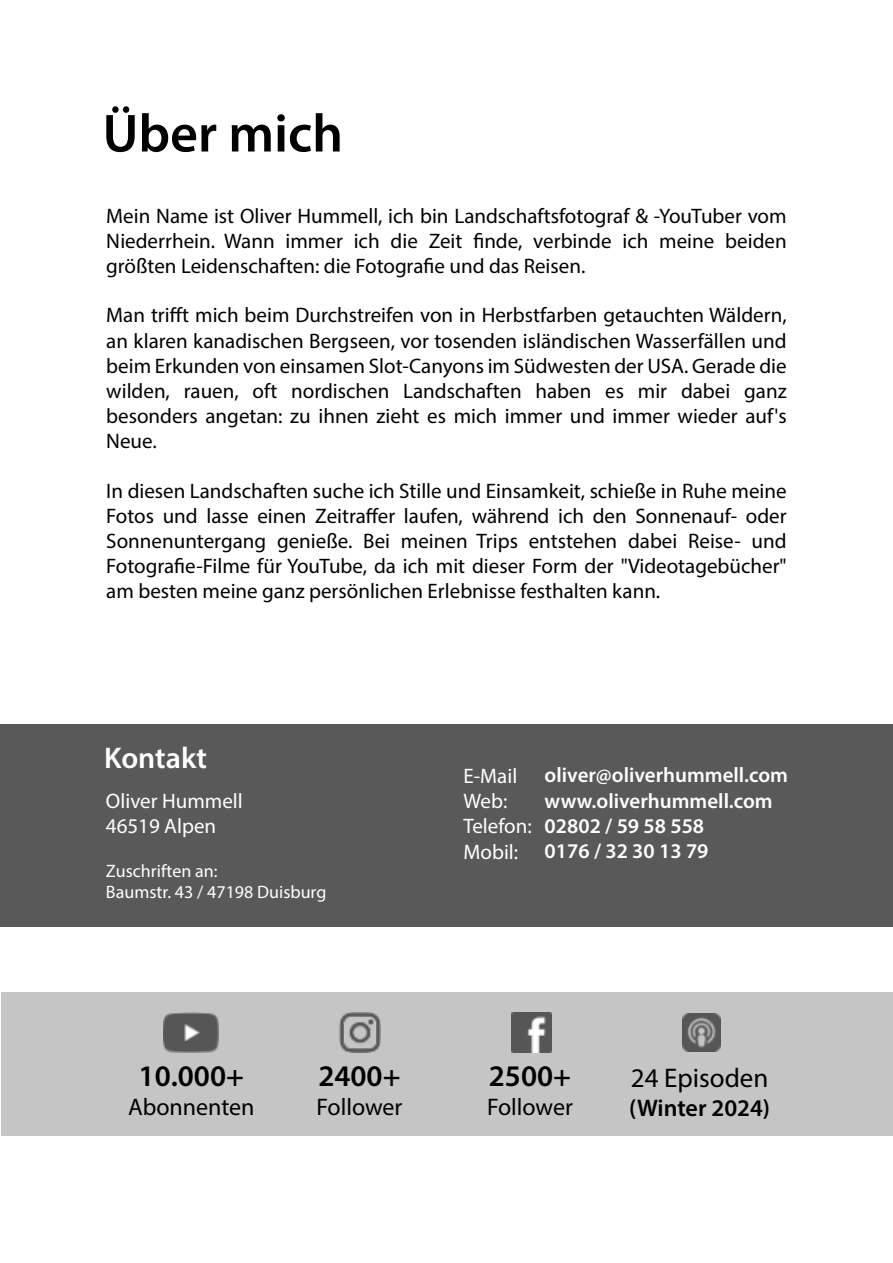
<style>
.page{position:relative;width:893px;height:1263px;background:#fff}
.page>*{position:absolute;margin:0;border:0;box-sizing:border-box;transform-origin:0 0}
.t1{font:600 54px "Myriad Pro";color:#000}
.t2{font:600 30px "Myriad Pro";color:#000}
.t3{font:600 30px "Myriad Pro";color:#fff}
.t4{font:27px "Myriad Pro";color:#000}
.t5{font:24px "Myriad Pro";color:#000}
.t6{font:600 24px "Myriad Pro";color:#000}
.t7{font:21px "Myriad Pro";color:#000}
.t8{font:600 21px "Myriad Pro";color:#fff}
.t9{font:21px "Myriad Pro";color:#fff}
.t10{font:18px "Myriad Pro";color:#fff}
</style>
<div class="page">
<div style="left:2px;top:992px;width:891px;height:143px;background:#c5c5c5"></div>
<img style="left:163px;top:1012px;width:55px;height:40px">
<img style="left:512px;top:1013px;width:39px;height:39px">
<img style="left:339px;top:1012px;width:41px;height:40px">
<img style="left:682px;top:1013px;width:38px;height:39px">
<div style="left:0;top:724px;width:893px;height:203px;background:#595959"></div>
<p class="t1" style="left:103px;top:111px;width:242px">Über mich</p>
<p class="t7" style="left:106px;top:207px;width:682px">Mein Name ist Oliver Hummell, ich bin Landschaftsfotograf &amp; -YouTuber vom</p>
<p class="t7" style="left:106px;top:232px;width:682px">Niederrhein. Wann immer ich die Zeit finde, verbinde ich meine beiden</p>
<p class="t7" style="left:106px;top:257px;width:481px">größten Leidenschaften: die Fotografie und das Reisen.</p>
<p class="t7" style="left:106px;top:307px;width:682px">Man trifft mich beim Durchstreifen von in Herbstfarben getauchten Wäldern,</p>
<p class="t7" style="left:106px;top:332px;width:682px">an klaren kanadischen Bergseen, vor tosenden isländischen Wasserfällen und</p>
<p class="t7" style="left:106px;top:357px;width:682px">beim Erkunden von einsamen Slot-Canyons im Südwesten der USA. Gerade die</p>
<p class="t7" style="left:106px;top:382px;width:682px">wilden, rauen, oft nordischen Landschaften haben es mir dabei ganz</p>
<p class="t7" style="left:106px;top:407px;width:682px">besonders angetan: zu ihnen zieht es mich immer und immer wieder auf's</p>
<p class="t7" style="left:106px;top:433px;width:52px">Neue.</p>
<p class="t7" style="left:106px;top:482px;width:682px">In diesen Landschaften suche ich Stille und Einsamkeit, schieße in Ruhe meine</p>
<p class="t7" style="left:106px;top:507px;width:682px">Fotos und lasse einen Zeitraffer laufen, während ich den Sonnenauf- oder</p>
<p class="t7" style="left:106px;top:532px;width:682px">Sonnenuntergang genieße. Bei meinen Trips entstehen dabei Reise- und</p>
<p class="t7" style="left:106px;top:557px;width:682px">Fotografie-Filme für YouTube, da ich mit dieser Form der "Videotagebücher"</p>
<p class="t7" style="left:106px;top:583px;width:555px">am besten meine ganz persönlichen Erlebnisse festhalten kann.</p>
<p class="t3" style="left:104px;top:745px;width:104px">Kontakt</p>
<p class="t9" style="left:106px;top:792px;width:138px">Oliver Hummell</p>
<p class="t9" style="left:106px;top:818px;width:112px">46519 Alpen</p>
<p class="t10" style="left:106px;top:863px;width:113px">Zuschriften an:</p>
<p class="t10" style="left:106px;top:885px;width:222px">Baumstr. 43 / 47198 Duisburg</p>
<p class="t9" style="left:463px;top:767px;width:55px">E-Mail</p>
<p class="t9" style="left:463px;top:792px;width:45px">Web:</p>
<p class="t9" style="left:463px;top:818px;width:70px">Telefon:</p>
<p class="t9" style="left:463px;top:843px;width:56px">Mobil:</p>
<p class="t8" style="left:545px;top:767px;width:245px">oliver@oliverhummell.com</p>
<p class="t8" style="left:545px;top:792px;width:230px">www.oliverhummell.com</p>
<p class="t8" style="left:545px;top:817px;width:161px">02802 / 59 58 558</p>
<p class="t8" style="left:545px;top:842px;width:165px">0176 / 32 30 13 79</p>
<p class="t2" style="left:139px;top:1063px;width:107px">10.000+</p>
<p class="t5" style="left:128px;top:1097px;width:128px">Abonnenten</p>
<p class="t2" style="left:318px;top:1063px;width:84px">2400+</p>
<p class="t5" style="left:317px;top:1097px;width:87px">Follower</p>
<p class="t2" style="left:489px;top:1063px;width:84px">2500+</p>
<p class="t5" style="left:487px;top:1097px;width:87px">Follower</p>
<p class="t4" style="left:631px;top:1067px;width:139px">24 Episoden</p>
<p class="t6" style="left:629px;top:1098px;width:143px">(Winter 2024)</p>
</div>
